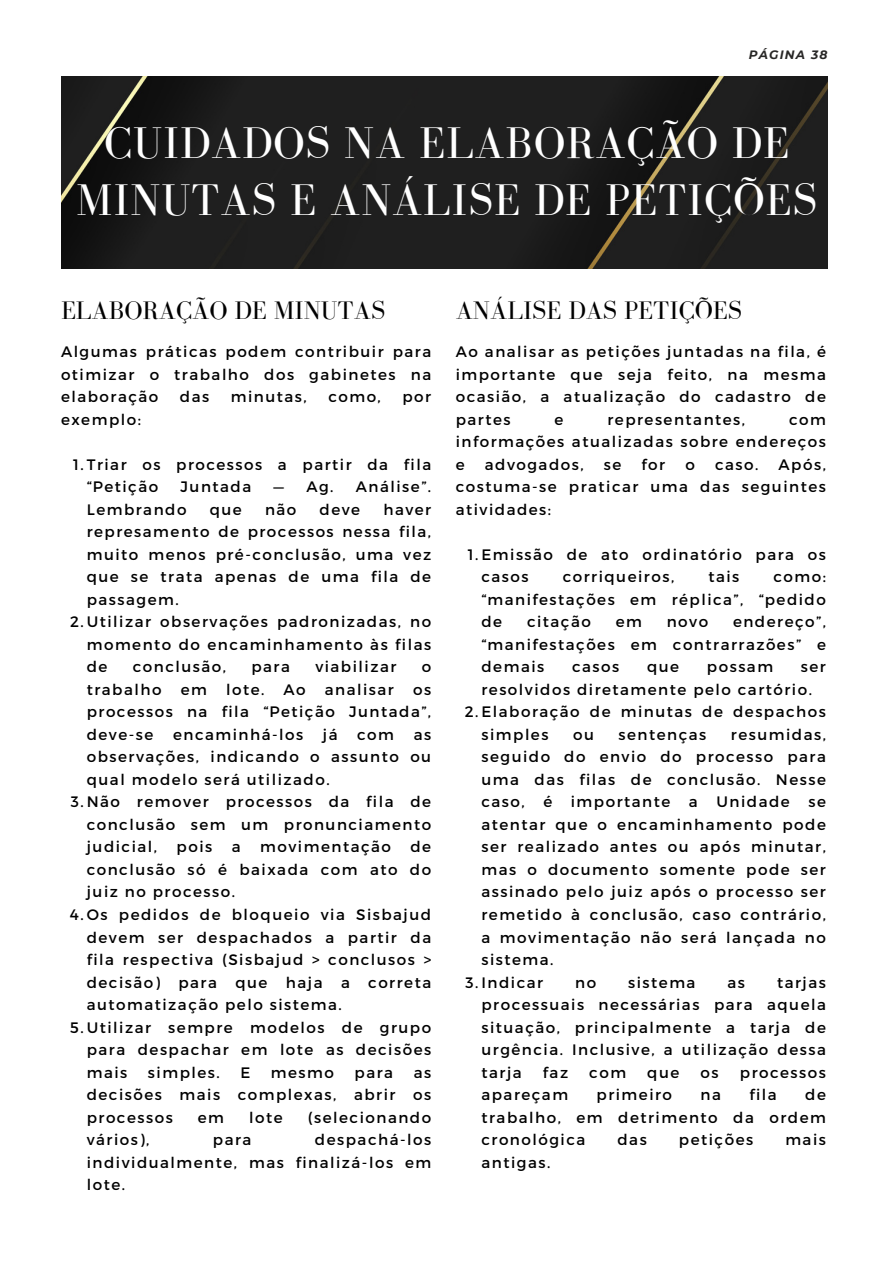
<style>
.page{position:relative;width:893px;height:1264px;background:#fff}
.page>*{position:absolute;margin:0;border:0;box-sizing:border-box;transform-origin:0 0}
.t1{font:45.6px/57.3px "Bodoni FLF";letter-spacing:.02em;color:#fff;text-align:center}
.t2{font:26.1px "Bodoni FLF";color:#000}
.t3{font:15.15px/22.5px "Montserrat";letter-spacing:.1em;color:#000;text-align:justify}
.t4{font:italic 700 12.15px "Montserrat";letter-spacing:.1em;color:#282726}
</style>
<div class="page">
<img style="left:61px;top:77px;width:766px;height:191px">
<p class="t4" style="left:748px;top:47px;width:80px">PÁGINA 38</p>
<h1 class="t1" style="left:76px;top:114px;width:742px">CUIDADOS NA ELABORAÇÃO DE<br>MINUTAS E ANÁLISE DE PETIÇÕES</h1>
<h2 class="t2" style="left:61px;top:296px;width:325px">ELABORAÇÃO DE MINUTAS</h2>
<p class="t3" style="left:61px;top:340px;width:371px">Algumas práticas podem contribuir para otimizar o trabalho dos gabinetes na elaboração</p>
<p class="t3" style="left:180px;top:385px;width:31px">das</p>
<p class="t3" style="left:231px;top:385px;width:77px">minutas,</p>
<p class="t3" style="left:328px;top:385px;width:54px">como,</p>
<p class="t3" style="left:402px;top:385px;width:30px">por</p>
<p class="t3" style="left:61px;top:407px;width:81px">exemplo:</p>
<p class="t3" style="left:87px;top:452px;width:346px;text-indent:-14px">1.Triar os processos a partir da fila “Petição</p>
<p class="t3" style="left:180px;top:475px;width:72px">Juntada</p>
<p class="t3" style="left:273px;top:475px;width:61px">— Ag.</p>
<p class="t3" style="left:356px;top:475px;width:77px">Análise”.</p>
<p class="t3" style="left:87px;top:497px;width:101px">Lembrando</p>
<p class="t3" style="left:210px;top:497px;width:34px">que</p>
<p class="t3" style="left:265px;top:497px;width:33px">não</p>
<p class="t3" style="left:319px;top:497px;width:42px">deve</p>
<p class="t3" style="left:383px;top:497px;width:49px">haver</p>
<p class="t3" style="left:87px;top:520px;width:346px">represamento de processos nessa fila,</p>
<p class="t3" style="left:87px;top:542px;width:346px">muito menos pré-conclusão, uma vez</p>
<p class="t3" style="left:87px;top:565px;width:346px">que se trata apenas de uma fila de</p>
<p class="t3" style="left:87px;top:587px;width:93px">passagem.</p>
<p class="t3" style="left:70px;top:610px;width:362px">2.Utilizar observações padronizadas, no</p>
<p class="t3" style="left:87px;top:632px;width:346px">momento do encaminhamento às filas</p>
<p class="t3" style="left:87px;top:655px;width:22px">de</p>
<p class="t3" style="left:133px;top:655px;width:95px">conclusão,</p>
<p class="t3" style="left:251px;top:655px;width:40px">para</p>
<p class="t3" style="left:315px;top:655px;width:82px">viabilizar</p>
<p class="t3" style="left:421px;top:655px;width:11px">o</p>
<p class="t3" style="left:87px;top:677px;width:76px">trabalho</p>
<p class="t3" style="left:181px;top:677px;width:28px">em</p>
<p class="t3" style="left:226px;top:677px;width:40px">lote.</p>
<p class="t3" style="left:283px;top:677px;width:24px">Ao</p>
<p class="t3" style="left:325px;top:677px;width:71px">analisar</p>
<p class="t3" style="left:87px;top:677px;width:346px;text-indent:326px">os processos na fila “Petição Juntada”, deve-se</p>
<p class="t3" style="left:173px;top:722px;width:132px">encaminhá-los</p>
<p class="t3" style="left:323px;top:722px;width:16px">já</p>
<p class="t3" style="left:357px;top:722px;width:38px">com</p>
<p class="t3" style="left:413px;top:722px;width:19px">as</p>
<p class="t3" style="left:87px;top:745px;width:346px">observações, indicando o assunto ou</p>
<p class="t3" style="left:87px;top:767px;width:244px">qual modelo será utilizado.</p>
<p class="t3" style="left:71px;top:790px;width:362px">3.Não remover processos da fila de</p>
<p class="t3" style="left:87px;top:812px;width:346px">conclusão sem um pronunciamento</p>
<p class="t3" style="left:87px;top:835px;width:72px">judicial,</p>
<p class="t3" style="left:177px;top:835px;width:37px">pois</p>
<p class="t3" style="left:232px;top:835px;width:10px">a</p>
<p class="t3" style="left:260px;top:835px;width:132px">movimentação</p>
<p class="t3" style="left:410px;top:835px;width:22px">de</p>
<p class="t3" style="left:87px;top:857px;width:346px">conclusão só é baixada com ato do</p>
<p class="t3" style="left:87px;top:880px;width:150px">juiz no processo.</p>
<p class="t3" style="left:70px;top:902px;width:363px">4.Os pedidos de bloqueio via Sisbajud</p>
<p class="t3" style="left:87px;top:925px;width:346px">devem ser despachados a partir da</p>
<p class="t3" style="left:87px;top:947px;width:346px">fila respectiva (Sisbajud &gt; conclusos &gt;</p>
<p class="t3" style="left:87px;top:970px;width:346px">decisão) para que haja a correta</p>
<p class="t3" style="left:87px;top:992px;width:256px">automatização pelo sistema.</p>
<p class="t3" style="left:70px;top:1015px;width:362px">5.Utilizar sempre modelos de grupo</p>
<p class="t3" style="left:87px;top:1037px;width:346px">para despachar em lote as decisões</p>
<p class="t3" style="left:87px;top:1060px;width:42px">mais</p>
<p class="t3" style="left:148px;top:1060px;width:73px">simples.</p>
<p class="t3" style="left:240px;top:1060px;width:11px">E</p>
<p class="t3" style="left:271px;top:1060px;width:65px">mesmo</p>
<p class="t3" style="left:354px;top:1060px;width:40px">para</p>
<p class="t3" style="left:87px;top:1060px;width:346px;text-indent:327px">as decisões mais complexas, abrir os processos</p>
<p class="t3" style="left:198px;top:1105px;width:28px">em</p>
<p class="t3" style="left:249px;top:1105px;width:35px">lote</p>
<p class="t3" style="left:308px;top:1105px;width:125px">(selecionando</p>
<p class="t3" style="left:87px;top:1127px;width:64px">vários),</p>
<p class="t3" style="left:213px;top:1127px;width:40px">para</p>
<p class="t3" style="left:87px;top:1127px;width:346px;text-indent:228px">despachá-los individualmente, mas finalizá-los em lote.</p>
<h2 class="t2" style="left:455px;top:296px;width:287px">ANÁLISE DAS PETIÇÕES</h2>
<p class="t3" style="left:455px;top:340px;width:371px">Ao analisar as petições juntadas na fila, é importante que seja feito, na mesma ocasião, a atualização do cadastro de partes</p>
<p class="t3" style="left:554px;top:407px;width:10px">e</p>
<p class="t3" style="left:607px;top:407px;width:139px">representantes,</p>
<p class="t3" style="left:455px;top:407px;width:371px;text-indent:333px">com informações atualizadas sobre endereços e</p>
<p class="t3" style="left:455px;top:452px;width:371px;text-indent:323px">Após, costuma-se praticar uma das seguintes atividades:</p>
<p class="t3" style="left:481px;top:542px;width:346px;text-indent:-14px">1.Emissão de ato ordinatório para os casos</p>
<p class="t3" style="left:485px;top:452px;width:100px">advogados,</p>
<p class="t3" style="left:604px;top:452px;width:19px">se</p>
<p class="t3" style="left:641px;top:452px;width:25px">for</p>
<p class="t3" style="left:685px;top:452px;width:11px">o</p>
<p class="t3" style="left:715px;top:452px;width:45px">caso.</p>
<p class="t3" style="left:562px;top:565px;width:113px">corriqueiros,</p>
<p class="t3" style="left:708px;top:565px;width:32px">tais</p>
<p class="t3" style="left:481px;top:565px;width:346px;text-indent:292px">como: “manifestações em réplica”, “pedido de</p>
<p class="t3" style="left:527px;top:610px;width:65px">citação</p>
<p class="t3" style="left:615px;top:610px;width:28px">em</p>
<p class="t3" style="left:666px;top:610px;width:43px">novo</p>
<p class="t3" style="left:481px;top:610px;width:346px;text-indent:251px">endereço”, “manifestações em contrarrazões” e demais</p>
<p class="t3" style="left:572px;top:655px;width:49px">casos</p>
<p class="t3" style="left:647px;top:655px;width:34px">que</p>
<p class="t3" style="left:707px;top:655px;width:68px">possam</p>
<p class="t3" style="left:800px;top:655px;width:26px">ser</p>
<p class="t3" style="left:481px;top:677px;width:332px">resolvidos diretamente pelo cartório.</p>
<p class="t3" style="left:464px;top:700px;width:362px">2.Elaboração de minutas de despachos</p>
<p class="t3" style="left:481px;top:722px;width:68px">simples</p>
<p class="t3" style="left:573px;top:722px;width:22px">ou</p>
<p class="t3" style="left:618px;top:722px;width:89px">sentenças</p>
<p class="t3" style="left:730px;top:722px;width:97px">resumidas,</p>
<p class="t3" style="left:481px;top:745px;width:346px">seguido do envio do processo para</p>
<p class="t3" style="left:481px;top:767px;width:346px">uma das filas de conclusão. Nesse</p>
<p class="t3" style="left:481px;top:790px;width:346px">caso, é importante a Unidade se</p>
<p class="t3" style="left:481px;top:812px;width:346px">atentar que o encaminhamento pode</p>
<p class="t3" style="left:481px;top:835px;width:346px">ser realizado antes ou após minutar,</p>
<p class="t3" style="left:481px;top:857px;width:346px">mas o documento somente pode ser</p>
<p class="t3" style="left:481px;top:880px;width:346px">assinado pelo juiz após o processo ser</p>
<p class="t3" style="left:481px;top:902px;width:346px">remetido à conclusão, caso contrário,</p>
<p class="t3" style="left:481px;top:925px;width:346px">a movimentação não será lançada no</p>
<p class="t3" style="left:481px;top:947px;width:74px">sistema.</p>
<p class="t3" style="left:465px;top:970px;width:79px">3.Indicar</p>
<p class="t3" style="left:575px;top:970px;width:22px">no</p>
<p class="t3" style="left:628px;top:970px;width:69px">sistema</p>
<p class="t3" style="left:727px;top:970px;width:19px">as</p>
<p class="t3" style="left:481px;top:970px;width:346px;text-indent:295px">tarjas processuais necessárias para aquela situação, principalmente a tarja de urgência. Inclusive, a utilização dessa tarja</p>
<p class="t3" style="left:543px;top:1060px;width:27px">faz</p>
<p class="t3" style="left:589px;top:1060px;width:38px">com</p>
<p class="t3" style="left:647px;top:1060px;width:34px">que</p>
<p class="t3" style="left:700px;top:1060px;width:20px">os</p>
<p class="t3" style="left:739px;top:1060px;width:87px">processos</p>
<p class="t3" style="left:481px;top:1082px;width:88px">apareçam</p>
<p class="t3" style="left:596px;top:1082px;width:77px">primeiro</p>
<p class="t3" style="left:700px;top:1082px;width:22px">na</p>
<p class="t3" style="left:749px;top:1082px;width:29px">fila</p>
<p class="t3" style="left:481px;top:1082px;width:346px;text-indent:324px">de trabalho, em detrimento da ordem cronológica</p>
<p class="t3" style="left:617px;top:1127px;width:31px">das</p>
<p class="t3" style="left:679px;top:1127px;width:76px">petições</p>
<p class="t3" style="left:785px;top:1127px;width:42px">mais</p>
<p class="t3" style="left:481px;top:1150px;width:70px">antigas.</p>
</div>
